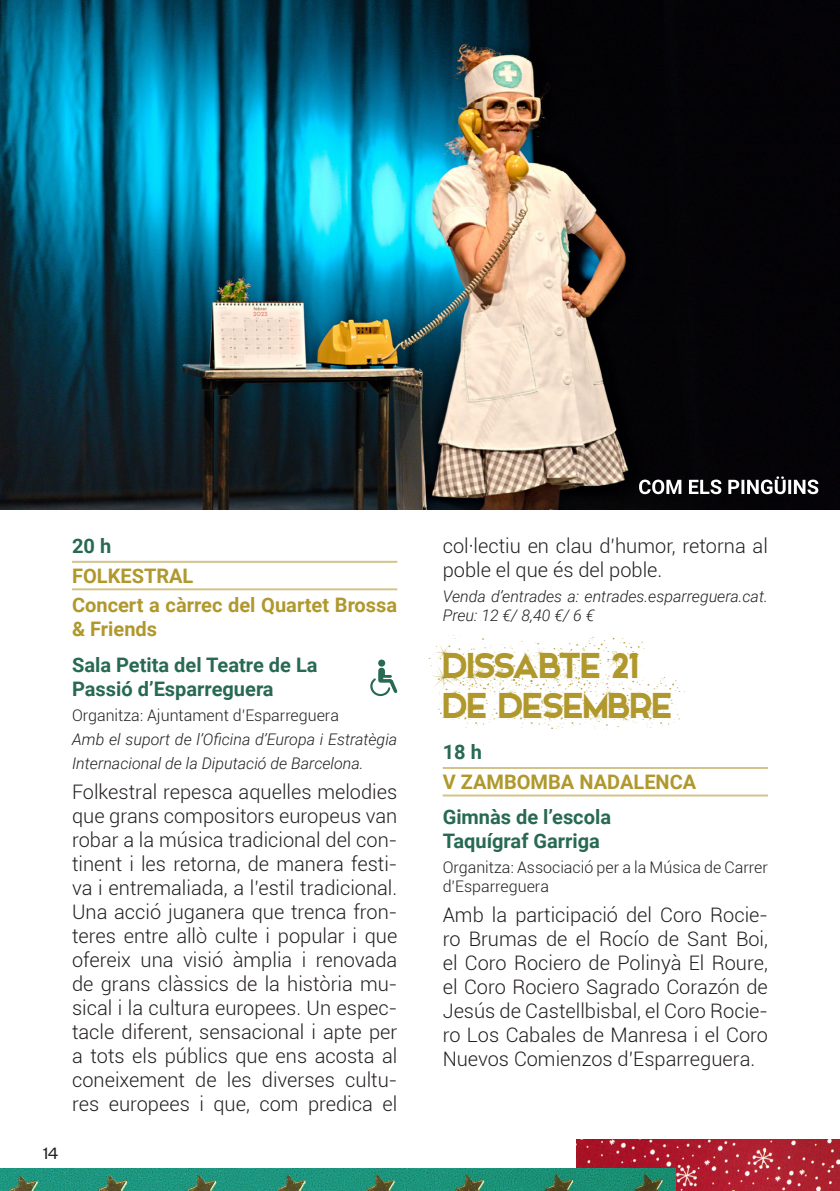
<style>
.page{position:relative;width:840px;height:1191px;background:#fff}
.page>*{position:absolute;margin:0;border:0;box-sizing:border-box;transform-origin:0 0}
.dies{font:48px/40px "Snowinter Free";color:#b0982d}
.pa_text{font:300 20px/24px "Roboto";color:#231f20;text-align:justify}
.lloc{font:700 20px/24px "Roboto";color:#286954}
.subtitol{font:700 20px/24px "Roboto";color:#b0982d}
.actes{font:700 20px "Roboto";color:#b0982d}
.hores{font:700 20px "Roboto";color:#286954}
.t1{font:18px "Founders Grotesk";color:#231f20}
.text_cursiva{font:italic 300 16px/24px "Roboto";color:#231f20}
.organitza{font:300 16px/19.2px "Roboto";color:#231f20}
</style>
<div class="page">
<img style="left:576px;top:1139px;width:263px;height:52px">
<hr style="left:72px;top:561px;width:325px;height:2px;background:#d3c38b">
<hr style="left:72px;top:588px;width:325px;height:2px;background:#d3c38b">
<hr style="left:442px;top:767px;width:325px;height:2px;background:#d3c38b">
<hr style="left:442px;top:794px;width:325px;height:2px;background:#d3c38b">
<img style="left:0;top:0;width:839px;height:509px">
<svg style="left:638px;top:476px;width:179px;height:18px"></svg>
<img style="left:0;top:1168px;width:675px;height:23px">
<svg style="left:370px;top:667px;width:27px;height:29px"></svg>
<div style="left:378px;top:659px;width:7px;height:7px;background:#286954;border-radius:50%"></div>
<p class="t1" style="left:43px;top:1142px;width:16px">14</p>
<p class="hores" style="left:72px;top:532px;width:41px">20 h</p>
<p class="actes" style="left:72px;top:561px;width:123px">FOLKESTRAL</p>
<p class="subtitol" style="left:72px;top:592px;width:326px">Concert a càrrec del Quartet Brossa &amp; Friends</p>
<p class="lloc" style="left:72px;top:652px;width:247px">Sala Petita del Teatre de La<br>Passió d’Esparreguera</p>
<p class="organitza" style="left:72px;top:705px;width:268px">Organitza: Ajuntament d’Esparreguera</p>
<p class="text_cursiva" style="left:72px;top:727px;width:326px">Amb el suport de l’Oficina d’Europa i Estratègia<br>Internacional de la Diputació de Barcelona.</p>
<p class="pa_text" style="left:72px;top:779px;width:326px">Folkestral repesca aquelles melodies que grans compositors europeus van robar a la música tradicional del con&shy;tinent i les retorna, de manera festi&shy;va i entremaliada, a l’estil tradicional.<br>Una acció juganera que trenca fron&shy;teres entre allò culte i popular i que ofereix una visió àmplia i renovada de grans clàssics de la història mu&shy;sical i la cultura europees. Un espec&shy;tacle diferent, sensacional i apte per a tots els públics que ens acosta al coneixement de les diverses cultu&shy;res europees i que, com predica el</p>
<p class="pa_text" style="left:442px;top:533px;width:326px">col·lectiu en clau d’humor, retorna al poble el que és del poble.</p>
<p class="text_cursiva" style="left:442px;top:586px;width:326px;line-height:19.2px">Venda d’entrades a: entrades.esparreguera.cat.<br>Preu: 12 €/ 8,40 €/ 6 €</p>
<p class="dies" style="left:442px;top:644px;width:230px">Dissabte 21 de desembre</p>
<p class="hores" style="left:442px;top:738px;width:41px">18 h</p>
<p class="actes" style="left:442px;top:767px;width:255px">V ZAMBOMBA NADALENCA</p>
<p class="lloc" style="left:442px;top:804px;width:170px">Gimnàs de l’escola<br>Taquígraf Garriga</p>
<p class="organitza" style="left:442px;top:857px;width:326px">Organitza: Associació per a la Música de Carrer d’Esparreguera</p>
<p class="pa_text" style="left:442px;top:902px;width:326px">Amb la participació del Coro Rocie&shy;ro Brumas de el Rocío de Sant Boi, el Coro Rociero de Polinyà El Roure, el Coro Rociero Sagrado Corazón de Jesús de Castellbisbal, el Coro Rocie&shy;ro Los Cabales de Manresa i el Coro Nuevos Comienzos d’Esparreguera.</p>
</div>
